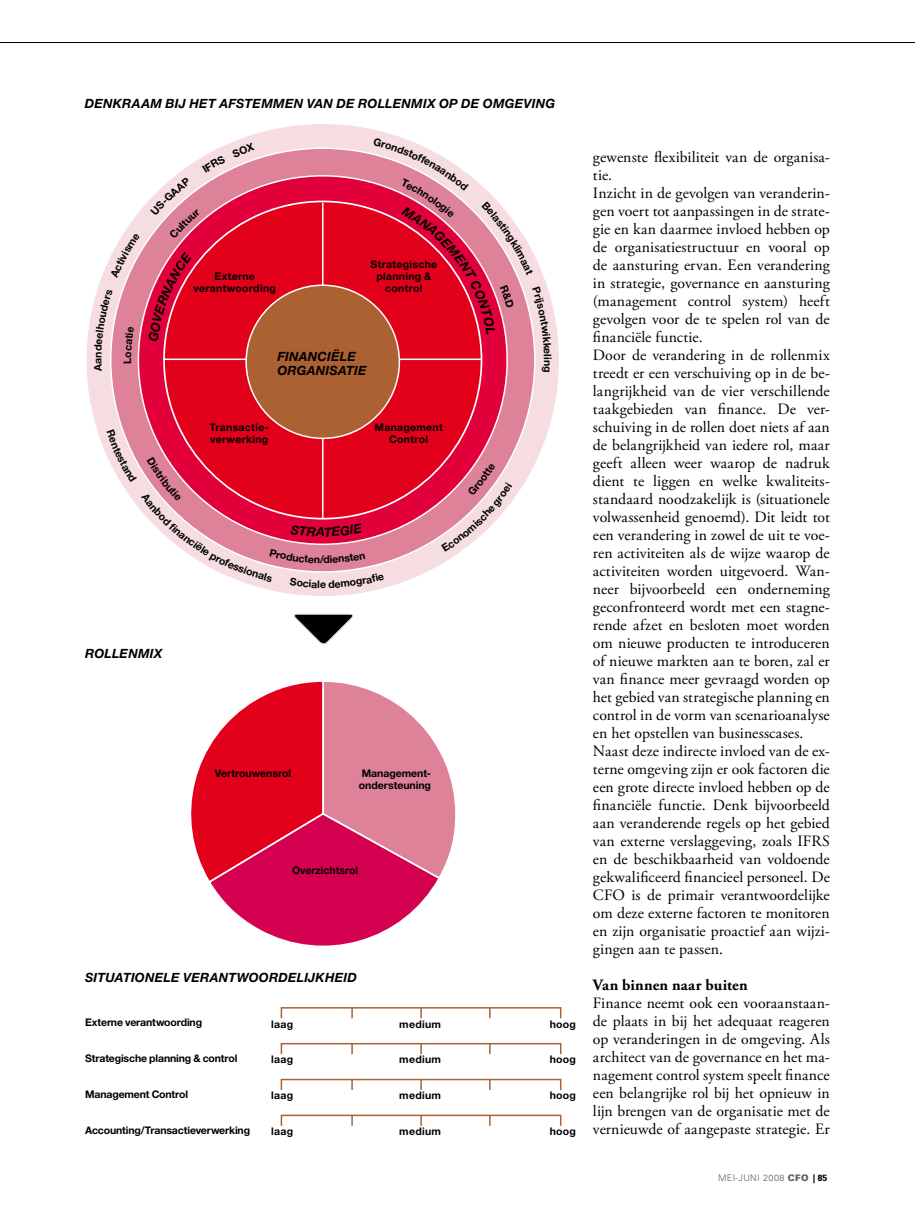
<style>
.page{position:relative;width:915px;height:1212px;background:#fff}
.page>*{position:absolute;margin:0;border:0;box-sizing:border-box;transform-origin:0 0}
.t1{font:15.75px/18px "Adobe Garamond Pro";letter-spacing:.005em;color:#000}
.t2{font:700 15.75px "Adobe Garamond Pro";letter-spacing:.01em;color:#000}
.t3{font:italic 700 12.75px/13.5px "Helvetica Neue LT";letter-spacing:.015em;color:#000}
.t4{font:700 10.5px/12px "Helvetica Neue LT";letter-spacing:.005em;color:#000}
.t5{font:700 10.5px "Helvetica Neue LT";letter-spacing:-.015em;color:#000}
.t6{font:700 10.5px/12px "Helvetica Neue LT";letter-spacing:.025em;color:#000;text-align:center}
.t7{font:300 9px "Univers LT";letter-spacing:.04em;color:#58585a}
.s1{font-weight:900}
.s2{font-family:"Univers";font-weight:700;font-stretch:condensed;color:#000}
</style>
<div class="page">
<div style="left:86px;top:123px;width:473px;height:474px;background:#f5dde1;border-radius:50%"></div>
<div style="left:111px;top:148px;width:423px;height:424px;background:#dd8299;border-radius:50%"></div>
<div style="left:138px;top:176px;width:369px;height:368px;background:#e2003b;border-radius:50%"></div>
<div style="left:164px;top:201px;width:317px;height:318px;background:#e2001a;border-radius:50%"></div>
<hr style="left:322px;top:203px;width:1px;height:316px;background:#fff">
<hr style="left:164px;top:358px;width:317px;height:2px;background:#fff">
<div style="left:246px;top:285px;width:153px;height:153px;background:#ab6131;border-radius:50%"></div>
<svg style="left:191px;top:681px;width:265px;height:265px"></svg>
<div style="left:280px;top:1007px;width:281px;height:12px;border:2px solid #ab6131"></div>
<svg style="left:351px;top:1008px;width:2px;height:10px"></svg>
<div style="left:280px;top:1043px;width:281px;height:12px;border:2px solid #ab6131"></div>
<svg style="left:351px;top:1044px;width:2px;height:10px"></svg>
<div style="left:280px;top:1079px;width:281px;height:12px;border:2px solid #ab6131"></div>
<svg style="left:351px;top:1079px;width:2px;height:11px"></svg>
<div style="left:280px;top:1114px;width:281px;height:12px;border:2px solid #ab6131"></div>
<svg style="left:351px;top:1115px;width:2px;height:11px"></svg>
<svg style="left:294px;top:613px;width:59px;height:32px"></svg>
<hr style="left:0;top:42px;width:914px;height:1px;background:#000">
<svg style="left:148px;top:252px;width:44px;height:90px"></svg>
<svg style="left:94px;top:289px;width:19px;height:68px"></svg>
<svg style="left:110px;top:233px;width:30px;height:45px"></svg>
<svg style="left:150px;top:155px;width:75px;height:84px"></svg>
<svg style="left:373px;top:138px;width:178px;height:218px"></svg>
<svg style="left:441px;top:463px;width:70px;height:89px"></svg>
<svg style="left:107px;top:429px;width:277px;height:159px"></svg>
<p class="t3" style="left:85px;top:96px;width:471px">DENKRAAM BIJ HET AFS TEMMEN VAN DE ROLLENMIX OP DE OMGEVING</p>
<p class="t6" style="left:193px;top:270px;width:84px">Externe verantwoording</p>
<p class="t6" style="left:370px;top:258px;width:68px">Strategische planning &amp; control</p>
<p class="t3" style="left:277px;top:350px;width:91px">FINANCIËLE<br>ORGANISATIE</p>
<p class="t4" style="left:91px;top:364px;width:8px;rotate:-90deg">a</p>
<p class="t4" style="left:554px;top:357px;width:10px;rotate:90deg">in</p>
<p class="t4" style="left:121px;top:364px;width:8px;rotate:-90deg">L</p>
<p class="t6" style="left:209px;top:421px;width:61px;text-align:left">Transactie&shy;verwerking</p>
<p class="t6" style="left:374px;top:421px;width:70px">Management<br>Control</p>
<p class="t4" style="left:320px;top:553px;width:5px">/</p>
<p class="t3" style="left:85px;top:646px;width:79px">ROLLENMIX</p>
<p class="t4" style="left:320px;top:578px;width:8px">e</p>
<p class="t4" style="left:215px;top:767px;width:78px">Vertrouwensrol</p>
<p class="t4" style="left:359px;top:767px;width:74px">Management&shy;ondersteuning</p>
<p class="t4" style="left:292px;top:864px;width:68px">Overzichtsrol</p>
<p class="t3" style="left:85px;top:970px;width:273px">SITUATIONELE VERANTWOORDELIJKHEID</p>
<p class="t5" style="left:85px;top:1016px;width:118px">Externe verantwoording</p>
<p class="t5" style="left:85px;top:1052px;width:154px">Strategische planning &amp; control</p>
<p class="t5" style="left:85px;top:1088px;width:104px">Management Control</p>
<p class="t5" style="left:85px;top:1124px;width:166px">Accounting/Transactieverwerking</p>
<p class="t4" style="left:271px;top:1017px;width:23px">laag</p>
<p class="t4" style="left:399px;top:1017px;width:43px">medium</p>
<p class="t4" style="left:549px;top:1017px;width:28px">hoog</p>
<p class="t4" style="left:271px;top:1053px;width:23px">laag</p>
<p class="t4" style="left:399px;top:1053px;width:43px">medium</p>
<p class="t4" style="left:549px;top:1053px;width:28px">hoog</p>
<p class="t4" style="left:271px;top:1089px;width:23px">laag</p>
<p class="t4" style="left:399px;top:1089px;width:43px">medium</p>
<p class="t4" style="left:549px;top:1089px;width:28px">hoog</p>
<p class="t4" style="left:271px;top:1125px;width:23px">laag</p>
<p class="t4" style="left:399px;top:1125px;width:43px">medium</p>
<p class="t4" style="left:549px;top:1125px;width:28px">hoog</p>
<p class="t1" style="left:592px;top:149px;width:238px">gewenste flexibiliteit van de organisa&shy;tie.<br>Inzicht in de gevolgen van veranderin&shy;gen voert tot aanpassingen in de strate&shy;gie en kan daarmee invloed hebben op de organisatiestructuur en vooral op de aansturing ervan. Een verandering in strategie, governance en aansturing (management control system) heeft gevolgen voor de te spelen rol van de financiële functie.<br>Door de verandering in de rollenmix treedt er een verschuiving op in de be&shy;langrijkheid van de vier verschillende taakgebieden van finance. De ver&shy;schuiving in de rollen doet niets af aan de belangrijkheid van iedere rol, maar geeft alleen weer waarop de nadruk dient te liggen en welke kwaliteits&shy;standaard noodzakelijk is (situationele volwassenheid genoemd). Dit leidt tot een verandering in zowel de uit te voe&shy;ren activiteiten als de wijze waarop de activiteiten worden uitgevoerd. Wan&shy;neer bijvoorbeeld een onderneming geconfronteerd wordt met een stagne&shy;rende afzet en besloten moet worden om nieuwe producten te introduceren of nieuwe markten aan te boren, zal er van finance meer gevraagd worden op het gebied van strategische planning en control in de vorm van scenarioanalyse en het opstellen van businesscases.<br>Naast deze indirecte invloed van de ex&shy;terne omgeving zijn er ook factoren die een grote directe invloed hebben op de financiële functie. Denk bijvoorbeeld aan veranderende regels op het gebied van externe verslaggeving, zoals IFRS en de beschikbaarheid van voldoende gekwalificeerd financieel personeel. De CFO is de primair verantwoordelijke om deze externe factoren te monitoren en zijn organisatie proactief aan wijzi&shy;gingen aan te passen.</p>
<p class="t2" style="left:592px;top:976px;width:156px">Van binnen naar buiten</p>
<p class="t1" style="left:592px;top:995px;width:238px;text-align:justify">Finance neemt ook een vooraanstaan&shy;de plaats in bij het adequaat reageren op veranderingen in de omgeving. Als architect van de governance en het ma&shy;nagement control system speelt finance een belangrijke rol bij het opnieuw in lijn brengen van de organisatie met de vernieuwde of aangepaste strategie. Er</p>
<p class="t7" style="left:717px;top:1172px;width:111px">MEI-JUNI 2008 <span class="s1">CFO</span> <span class="s2">| 85</span></p>
</div>
